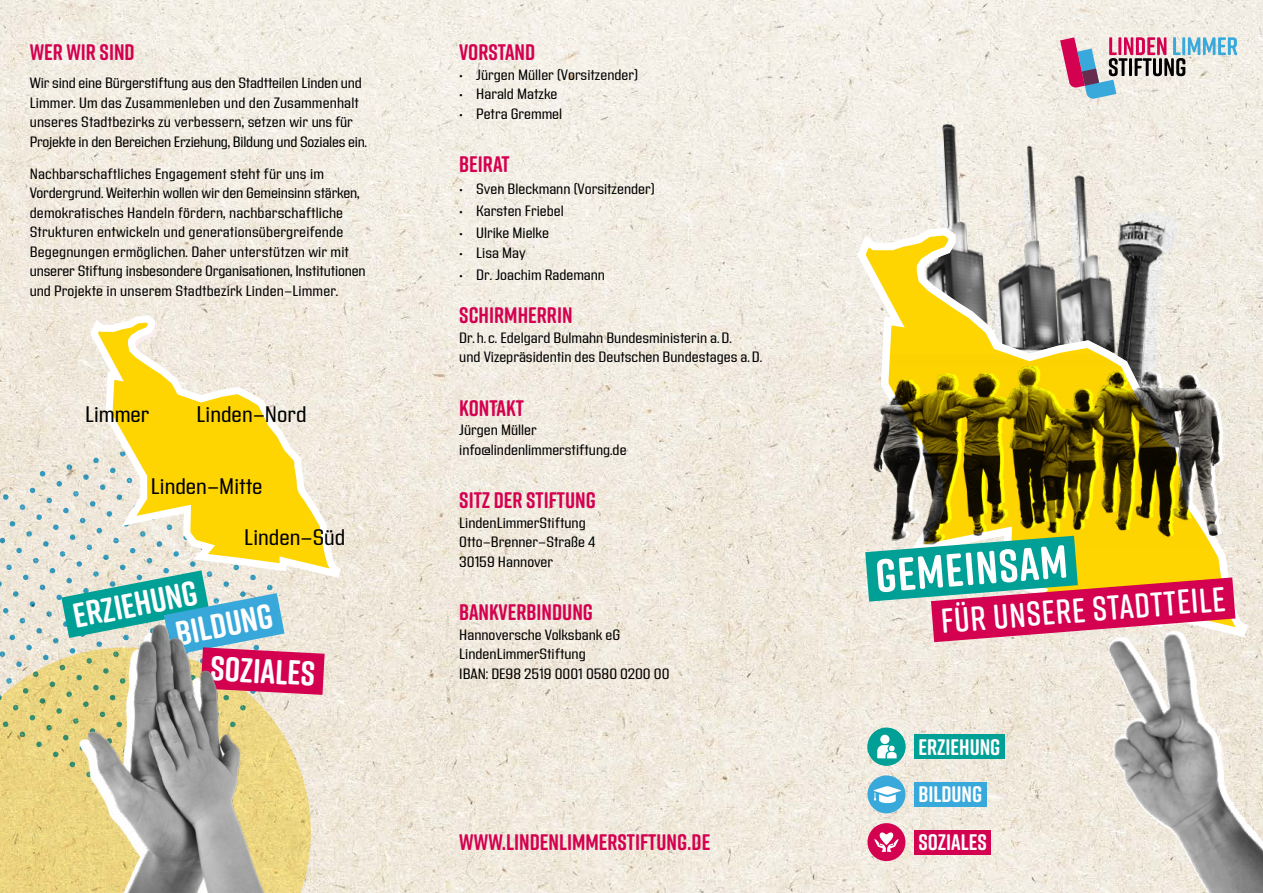
<style>
.page{position:relative;width:1263px;height:893px;background:#fff}
.page>*{position:absolute;margin:0;border:0;box-sizing:border-box;transform-origin:0 0}
.t1{font:700 46.5px "Rift Soft";color:#fff}
.t2{font:700 34.5px "Rift Soft";color:#fff}
.t3{font:600 34.5px "Rift Soft";color:#fff}
.headlines{font:700 22.5px "Rift Soft";color:#d40050}
.t4{font:22.5px "Address Sans Pro";color:#000}
.Fließtext{font:700 22.5px "Rift Soft";color:#d40050}
.t5{font:700 22.5px "Rift Soft";color:#fff}
.Fließtext-2{font:15px/19.5px "Address Sans Pro";color:#000}
</style>
<div class="page">
<img style="left:0;top:0;width:1263px;height:893px">
<svg style="left:1060px;top:37px;width:177px;height:62px;background:#c5b6c0"></svg>
<img style="left:1124px;top:192px;width:72px;height:32px">
<img style="left:883px;top:104px;width:241px;height:120px">
<img style="left:878px;top:126px;width:236px;height:98px">
<svg style="left:854px;top:224px;width:398px;height:417px;background:#cdc6a4"></svg>
<img style="left:853px;top:354px;width:391px;height:190px">
<div style="left:867px;top:823px;width:38px;height:38px;background:#d40050;border-radius:50%"></div>
<svg style="left:874px;top:832px;width:25px;height:20px"></svg>
<div style="left:867px;top:775px;width:38px;height:38px;background:#39a9dc;border-radius:50%"></div>
<svg style="left:873px;top:786px;width:28px;height:17px"></svg>
<div style="left:867px;top:728px;width:38px;height:38px;background:#00a096;border-radius:50%"></div>
<div style="left:880px;top:735px;width:9px;height:9px;background:#fff;border-radius:50%"></div>
<svg style="left:877px;top:745px;width:20px;height:13px"></svg>
<div style="left:914px;top:734px;width:91px;height:25px;background:#00a096"></div>
<div style="left:914px;top:830px;width:77px;height:24px;background:#d40050"></div>
<div style="left:914px;top:782px;width:72px;height:24px;background:#39a9dc"></div>
<img style="left:1063px;top:603px;width:200px;height:290px">
<svg style="left:865px;top:536px;width:370px;height:106px;background:#a98775"></svg>
<svg style="left:0;top:800px;width:311px;height:93px;background:#ebd480"></svg>
<svg style="left:86px;top:312px;width:259px;height:270px;background:#f5e6af"></svg>
<svg style="left:0;top:431px;width:325px;height:369px;background:#e1d696"></svg>
<img style="left:65px;top:606px;width:213px;height:287px">
<p class="headlines" style="left:459px;top:36px;width:77px">VORSTAND</p>
<p class="Fließtext-2" style="left:459px;top:65px;width:180px">• Jürgen Müller (Vorsitzender)</p>
<p class="Fließtext-2" style="left:459px;top:85px;width:100px">• Harald Matzke</p>
<p class="Fließtext-2" style="left:459px;top:104px;width:104px">• Petra Gremmel</p>
<p class="headlines" style="left:459px;top:148px;width:52px">BEIRAT</p>
<p class="Fließtext-2" style="left:459px;top:180px;width:197px">• Sven Bleckmann (Vorsitzender)</p>
<p class="Fließtext-2" style="left:459px;top:202px;width:106px">• Karsten Friebel</p>
<p class="Fließtext-2" style="left:459px;top:224px;width:91px">• Ulrike Mielke</p>
<p class="Fließtext-2" style="left:459px;top:243px;width:68px">• Lisa May</p>
<p class="Fließtext-2" style="left:459px;top:265px;width:147px">• Dr. Joachim Rademann</p>
<p class="headlines" style="left:459px;top:299px;width:115px">SCHIRMHERRIN</p>
<p class="Fließtext-2" style="left:459px;top:328px;width:304px">Dr. h. c. Edelgard Bulmahn Bundesministerin a.D.<br>und Vizepräsidentin des Deutschen Bundestages a.D.</p>
<p class="headlines" style="left:459px;top:392px;width:66px">KONTAKT</p>
<p class="Fließtext-2" style="left:459px;top:421px;width:79px">Jürgen Müller</p>
<p class="Fließtext-2" style="left:459px;top:440px;width:169px">info@lindenlimmerstiftung.de</p>
<p class="Fließtext" style="left:459px;top:484px;width:138px">SITZ DER STIFTUNG</p>
<p class="Fließtext-2" style="left:459px;top:513px;width:128px">LindenLimmerStiftung</p>
<p class="Fließtext-2" style="left:459px;top:533px;width:138px">Otto-Brenner-Straße 4</p>
<p class="Fließtext-2" style="left:459px;top:552px;width:95px">30159 Hannover</p>
<p class="Fließtext" style="left:459px;top:596px;width:135px">BANKVERBINDUNG</p>
<p class="Fließtext-2" style="left:459px;top:625px;width:162px">Hannoversche Volksbank eG</p>
<p class="Fließtext-2" style="left:459px;top:645px;width:128px">LindenLimmerStiftung</p>
<p class="Fließtext-2" style="left:459px;top:664px;width:212px">IBAN: DE98 2519 0001 0580 0200 00</p>
<p class="headlines" style="left:30px;top:36px;width:106px">WER WIR SIND</p>
<p class="Fließtext-2" style="left:30px;top:74px;width:339px">Wir sind eine Bürgerstiftung aus den Stadtteilen Linden und Limmer. Um das Zusammenleben und den Zusammenhalt unseres Stadtbezirks zu verbessern, setzen wir uns für Projekte in den Bereichen Erziehung, Bildung und Soziales ein.</p>
<p class="Fließtext-2" style="left:30px;top:164px;width:337px">Nachbarschaftliches Engagement steht für uns im Vordergrund. Weiterhin wollen wir den Gemeinsinn stärken, demokratisches Handeln fördern, nachbarschaftliche Strukturen entwickeln und generationsübergreifende Begegnungen ermöglichen. Daher unterstützen wir mit unserer Stiftung insbesondere Organisationen, Institutionen und Projekte in unserem Stadtbezirk Linden-Limmer.</p>
<p class="t4" style="left:85px;top:402px;width:66px">Limmer</p>
<p class="t4" style="left:197px;top:402px;width:111px">Linden-Nord</p>
<p class="t4" style="left:151px;top:474px;width:113px">Linden-Mitte</p>
<p class="t4" style="left:244px;top:524px;width:103px">Linden-Süd</p>
<p class="t1" style="left:873px;top:542px;width:194px;rotate:-4deg">GEMEINSAM</p>
<p class="t2" style="left:69px;top:592px;width:127px;rotate:-11deg">ERZIEHUNG</p>
<p class="t3" style="left:939px;top:598px;width:287px;rotate:-5deg">für unsere stadtteile</p>
<p class="t2" style="left:171px;top:609px;width:99px;rotate:-11deg">BILDUNG</p>
<p class="t2" style="left:212px;top:644px;width:106px;rotate:3deg">SOZIALES</p>
<p class="t5" style="left:918px;top:731px;width:83px">ERZIEHUNG</p>
<p class="headlines" style="left:459px;top:826px;width:253px">WWW.LINDENLIMMERSTIFTUNG.DE</p>
<p class="t5" style="left:918px;top:778px;width:65px">BILDUNG</p>
<p class="t5" style="left:918px;top:826px;width:70px">SOZIALES</p>
</div>
